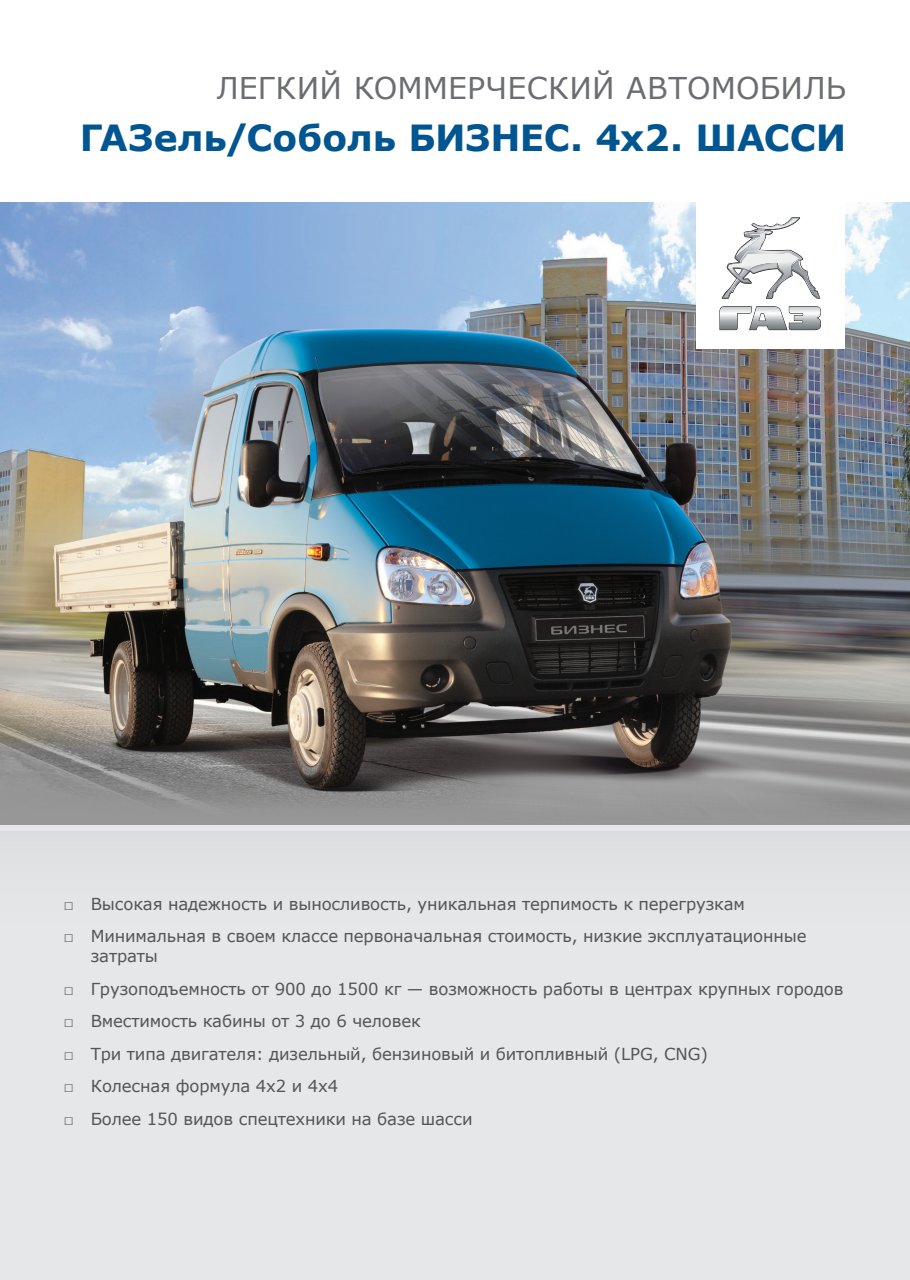
<style>
.page{position:relative;width:910px;height:1280px;background:#fff}
.page>*{position:absolute;margin:0;border:0;box-sizing:border-box;transform-origin:0 0}
.t1{font:700 36px "Verdana";letter-spacing:-.005em;color:#015691}
.t2{font:30px "Verdana";letter-spacing:.005em;color:#6c6d70}
.t3{font:16.5px/19.8px "Verdana";letter-spacing:-.01em;color:#545557}
</style>
<div class="page">
<div style="left:0;top:810px;width:910px;height:470px;background:#e6e7e9"></div>
<img style="left:0;top:202px;width:910px;height:623px">
<div style="left:696px;top:195px;width:148px;height:154px;background:#fff"></div>
<svg style="left:719px;top:306px;width:102px;height:24px"></svg>
<svg style="left:722px;top:217px;width:98px;height:82px"></svg>
<h2 class="t2" style="left:217px;top:69px;width:631px">ЛЕГКИЙ КОММЕРЧЕСКИЙ АВТОМОБИЛЬ</h2>
<h1 class="t1" style="left:80px;top:114px;width:768px">ГАЗель/Соболь БИЗНЕС. 4х2. ШАССИ</h1>
<p class="t3" style="left:64px;top:894px;width:683px">□ Высокая надежность и выносливость, уникальная терпимость к перегрузкам</p>
<p class="t3" style="left:91px;top:927px;width:717px;text-indent:-27px">□ Минимальная в своем классе первоначальная стоимость, низкие эксплуатационные затраты</p>
<p class="t3" style="left:64px;top:979px;width:781px">□ Грузоподъемность от 900 до 1500 кг — возможность работы в центрах крупных городов</p>
<p class="t3" style="left:64px;top:1012px;width:359px">□ Вместимость кабины от 3 до 6 человек</p>
<p class="t3" style="left:64px;top:1044px;width:645px">□ Три типа двигателя: дизельный, бензиновый и битопливный (LPG, CNG)</p>
<p class="t3" style="left:64px;top:1077px;width:276px">□ Колесная формула 4х2 и 4х4</p>
<p class="t3" style="left:64px;top:1109px;width:410px">□ Более 150 видов спецтехники на базе шасси</p>
</div>
